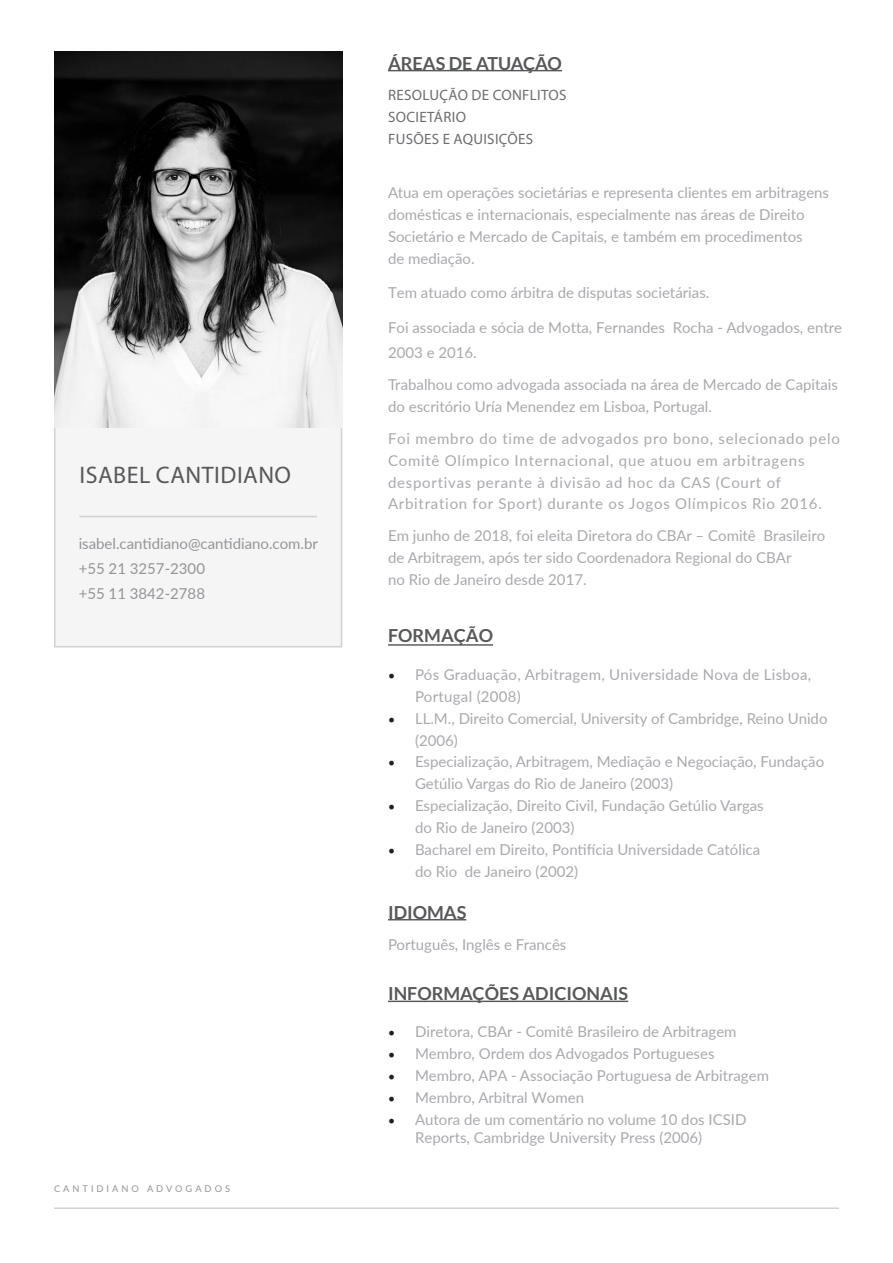
<style>
.page{position:relative;width:893px;height:1263px;background:#fff}
.page>*{position:absolute;margin:0;border:0;box-sizing:border-box;transform-origin:0 0}
.t1{font:24px "Myriad Pro";letter-spacing:.02em;color:#57585a}
.t2{font:700 18px "Lato";color:#57585a}
.t3{font:15px/21.9px "Lato";color:#a8a9ad}
.t4{font:15px/21.9px "Lato";letter-spacing:.05em;color:#a8a9ad}
.t5{font:15px/21.9px "Lato";letter-spacing:.02em;color:#a8a9ad}
.t6{font:15px "Lato";color:#939598}
.t7{font:15px/21.9px "Myriad Pro";letter-spacing:.02em;color:#6c6d70}
.t8{font:9.3px "Lato";letter-spacing:.32em;color:#939598}
.s1{font-family:"Minion Pro";font-size:18px;color:#231f20}
</style>
<div class="page">
<hr style="left:388px;top:70px;width:174px;height:1px;background:#57585a">
<hr style="left:388px;top:919px;width:78px;height:1px;background:#57585a">
<hr style="left:388px;top:1001px;width:240px;height:1px;background:#57585a">
<hr style="left:54px;top:1207px;width:785px;height:2px;background:#d1d2d4">
<div style="left:54px;top:358px;width:288px;height:289px;background:#f5f5f6;border:2px solid #d1d2d4"></div>
<hr style="left:79px;top:516px;width:238px;height:1px;background:#d1d2d4">
<img style="left:54px;top:52px;width:288px;height:375px">
<hr style="left:388px;top:644px;width:105px;height:2px;background:#57585a">
<p class="t1" style="left:80px;top:460px;width:213px">ISABEL CANTIDIANO</p>
<p class="t6" style="left:79px;top:533px;width:241px">isabel.cantidiano@cantidiano.com.br</p>
<p class="t6" style="left:79px;top:558px;width:128px">+55 21 3257-2300</p>
<p class="t6" style="left:79px;top:583px;width:128px">+55 11 3842-2788</p>
<p class="t8" style="left:54px;top:1182px;width:178px">CANTIDIANO ADVOGADOS</p>
<p class="t2" style="left:388px;top:53px;width:175px">ÁREAS DE ATUAÇÃO</p>
<p class="t7" style="left:388px;top:84px;width:180px">RESOLUÇÃO DE CONFLITOS<br>SOCIETÁRIO<br>FUSÕES E AQUISIÇÕES</p>
<p class="t3" style="left:388px;top:181px;width:443px">Atua em operações societárias e representa clientes em arbitragens domésticas e internacionais, especialmente nas áreas de Direito Societário e Mercado de Capitais, e também em procedimentos<br>de mediação.</p>
<p class="t3" style="left:388px;top:281px;width:323px">Tem atuado como árbitra de disputas societárias.</p>
<p class="t3" style="left:388px;top:315px;width:456px;line-height:24.9px">Foi associada e sócia de Motta, Fernandes Rocha - Advogados, entre<br>2003 e 2016.</p>
<p class="t3" style="left:388px;top:373px;width:451px">Trabalhou como advogada associada na área de Mercado de Capitais do escritório Uría Menendez em Lisboa, Portugal.</p>
<p class="t4" style="left:388px;top:427px;width:453px">Foi membro do time de advogados pro bono, selecionado pelo Comitê Olímpico Internacional, que atuou em arbitragens desportivas perante à divisão ad hoc da CAS (Court of Arbitration for Sport) durante os Jogos Olímpicos Rio 2016.</p>
<p class="t3" style="left:388px;top:524px;width:439px">Em junho de 2018, foi eleita Diretora do CBAr – Comitê Brasileiro de Arbitragem, após ter sido Coordenadora Regional do CBAr<br>no Rio de Janeiro desde 2017.</p>
<p class="t2" style="left:388px;top:625px;width:107px">FORMAÇÃO</p>
<p class="t5" style="left:415px;top:663px;width:398px;text-indent:-27px"><span class="s1">•</span> Pós Graduação, Arbitragem, Universidade Nova de Lisboa,<br>Portugal (2008)</p>
<p class="t3" style="left:415px;top:707px;width:414px;text-indent:-27px"><span class="s1">•</span> LL.M., Direito Comercial, University of Cambridge, Reino Unido (2006)</p>
<p class="t3" style="left:415px;top:750px;width:411px;text-indent:-27px"><span class="s1">•</span> Especialização, Arbitragem, Mediação e Negociação, Fundação<br>Getúlio Vargas do Rio de Janeiro (2003)</p>
<p class="t3" style="left:415px;top:794px;width:350px;text-indent:-27px"><span class="s1">•</span> Especialização, Direito Civil, Fundação Getúlio Vargas do Rio de Janeiro (2003)</p>
<p class="t3" style="left:415px;top:838px;width:347px;text-indent:-27px"><span class="s1">•</span> Bacharel em Direito, Pontifícia Universidade Católica do Rio de Janeiro (2002)</p>
<p class="t2" style="left:388px;top:902px;width:80px">IDIOMAS</p>
<p class="t3" style="left:388px;top:932px;width:180px">Português, Inglês e Francês</p>
<p class="t2" style="left:388px;top:983px;width:242px">INFORMAÇÕES ADICIONAIS</p>
<p class="t3" style="left:388px;top:1020px;width:350px"><span class="s1">•</span> Diretora, CBAr - Comitê Brasileiro de Arbitragem</p>
<p class="t3" style="left:388px;top:1042px;width:328px"><span class="s1">•</span> Membro, Ordem dos Advogados Portugueses</p>
<p class="t3" style="left:388px;top:1064px;width:382px"><span class="s1">•</span> Membro, APA - Associação Portuguesa de Arbitragem</p>
<p class="t3" style="left:388px;top:1086px;width:198px"><span class="s1">•</span> Membro, Arbitral Women</p>
<p class="t3" style="left:415px;top:1110px;width:333px;line-height:18px;text-indent:-27px"><span class="s1">•</span> Autora de um comentário no volume 10 dos ICSID<br>Reports, Cambridge University Press (2006)</p>
</div>
